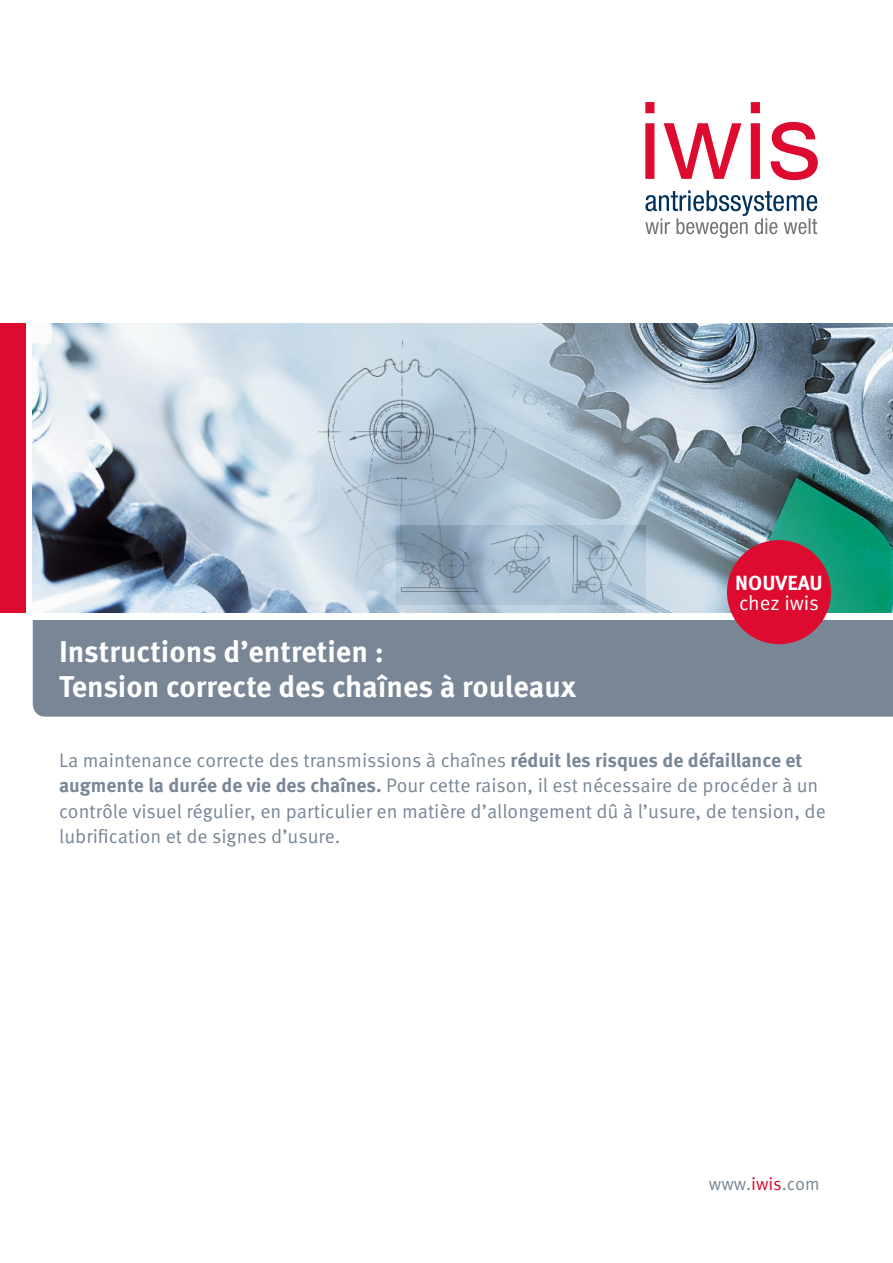
<style>
.page{position:relative;width:893px;height:1263px;background:#fff}
.page>*{position:absolute;margin:0;border:0;box-sizing:border-box;transform-origin:0 0}
.HEADLINE{font:700 30px/34.5px "Meta OT";color:#fff}
.HEADLINE-2{font:20.4px/19.5px "Meta OT";letter-spacing:-.005em;color:#fff}
.HEADLINE-3{font:19.5px/25.5px "Meta OT";color:#788696}
.t1{font:18px "Meta OT";color:#788696}
.s1{font-weight:700}
.s2{color:#dd0b2f}
</style>
<div class="page">
<svg style="left:645px;top:190px;width:172px;height:48px"></svg>
<svg style="left:645px;top:102px;width:173px;height:78px"></svg>
<img style="left:671px;top:323px;width:222px;height:289px">
<div style="left:33px;top:620px;width:860px;height:97px;background:#788696"></div>
<div style="left:0;top:323px;width:26px;height:289px;background:#dd0b2f"></div>
<img style="left:33px;top:323px;width:638px;height:289px">
<img style="left:317px;top:338px;width:217px;height:274px">
<img style="left:396px;top:525px;width:249px;height:80px">
<div style="left:727px;top:540px;width:104px;height:104px;background:#dd0b2f;border-radius:50%"></div>
<p class="HEADLINE" style="left:59px;top:635px;width:518px">Instructions d’entretien :<br>Tension correcte des chaînes à rouleaux</p>
<p class="HEADLINE-2" style="left:735px;top:573px;width:89px"><span class="s1">NOUVEAU </span>chez iwis</p>
<p class="HEADLINE-3" style="left:59px;top:748px;width:768px">La maintenance correcte des transmissions à chaînes <span class="s1">réduit les risques de défaillance et augmente la durée de vie des chaînes.</span> Pour cette raison, il est nécessaire de procéder à un contrôle visuel régulier, en particulier en matière d’allongement dû à l’usure, de tension, de lubrification et de signes d’usure.</p>
<p class="t1" style="left:709px;top:1173px;width:112px">www.<span class="s2">iwis</span>.com</p>
</div>
